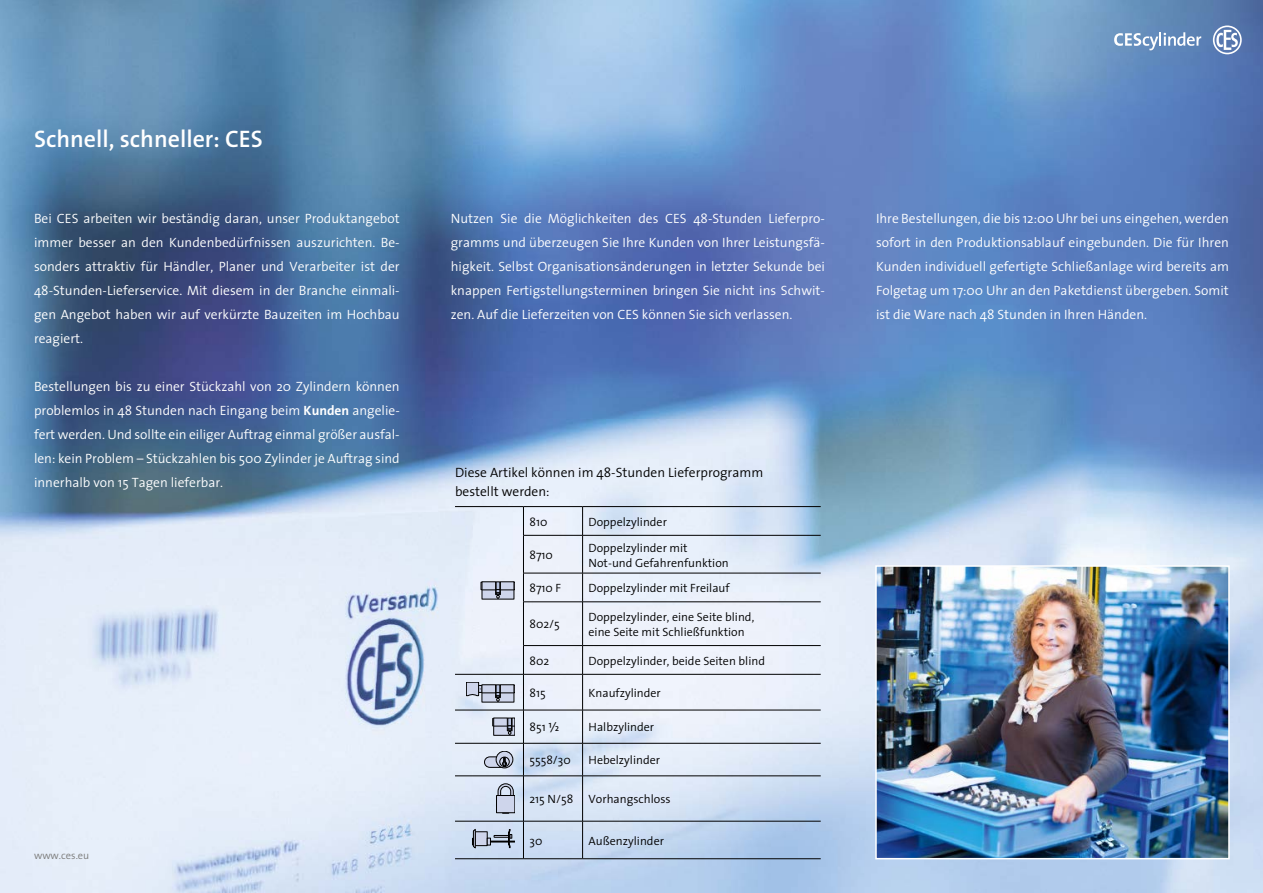
<style>
.page{position:relative;width:1263px;height:893px;background:#fff}
.page>*{position:absolute;margin:0;border:0;box-sizing:border-box;transform-origin:0 0}
.t1{font:600 24px "The Sans";color:#fff}
.t2{font:300 13.5px/24px "The Sans";color:#fff;text-align:justify}
.t3{font:300 13.5px/19.5px "The Sans";color:#000}
.t4{font:300 12px/15px "The Sans";color:#000}
.t5{font:300 10.5px "The Sans";color:#7b7b7a}
.s1{font-weight:700}
.s2{font-family:"The Sans Semi Light Expert";font-weight:400}
</style>
<div class="page">
<img style="left:0;top:0;width:1263px;height:893px">
<img style="left:878px;top:568px;width:349px;height:288px">
<div style="left:875px;top:565px;width:355px;height:294px;border:2px solid #fff"></div>
<hr style="left:455px;top:506px;width:68px;height:1px;background:#000">
<svg style="left:523px;top:507px;width:1px;height:28px"></svg>
<hr style="left:523px;top:536px;width:1px;height:37px;background:#000">
<svg style="left:523px;top:574px;width:1px;height:28px"></svg>
<hr style="left:523px;top:602px;width:1px;height:43px;background:#000">
<svg style="left:523px;top:646px;width:1px;height:28px"></svg>
<hr style="left:455px;top:674px;width:68px;height:1px;background:#000">
<hr style="left:523px;top:674px;width:1px;height:36px;background:#000">
<hr style="left:455px;top:710px;width:68px;height:1px;background:#000">
<hr style="left:523px;top:710px;width:1px;height:33px;background:#000">
<hr style="left:455px;top:743px;width:68px;height:1px;background:#000">
<hr style="left:523px;top:743px;width:1px;height:33px;background:#000">
<hr style="left:455px;top:776px;width:68px;height:1px;background:#000">
<hr style="left:523px;top:776px;width:1px;height:45px;background:#000">
<hr style="left:455px;top:821px;width:68px;height:1px;background:#000">
<hr style="left:523px;top:821px;width:1px;height:37px;background:#000">
<hr style="left:455px;top:858px;width:68px;height:1px;background:#000">
<hr style="left:523px;top:506px;width:60px;height:1px;background:#000">
<hr style="left:583px;top:506px;width:238px;height:1px;background:#000">
<svg style="left:582px;top:507px;width:1px;height:28px"></svg>
<hr style="left:523px;top:535px;width:60px;height:1px;background:#000">
<hr style="left:583px;top:535px;width:238px;height:1px;background:#000">
<hr style="left:582px;top:536px;width:1px;height:37px;background:#000">
<hr style="left:523px;top:573px;width:60px;height:1px;background:#000">
<hr style="left:583px;top:573px;width:238px;height:1px;background:#000">
<svg style="left:582px;top:573px;width:1px;height:29px"></svg>
<hr style="left:523px;top:602px;width:60px;height:1px;background:#000">
<hr style="left:583px;top:602px;width:238px;height:1px;background:#000">
<hr style="left:582px;top:602px;width:1px;height:43px;background:#000">
<hr style="left:523px;top:645px;width:60px;height:1px;background:#000">
<hr style="left:583px;top:645px;width:238px;height:1px;background:#000">
<svg style="left:582px;top:646px;width:1px;height:28px"></svg>
<hr style="left:523px;top:674px;width:60px;height:1px;background:#000">
<hr style="left:583px;top:674px;width:238px;height:1px;background:#000">
<hr style="left:582px;top:674px;width:1px;height:36px;background:#000">
<hr style="left:523px;top:710px;width:60px;height:1px;background:#000">
<hr style="left:583px;top:710px;width:238px;height:1px;background:#000">
<hr style="left:582px;top:710px;width:1px;height:33px;background:#000">
<hr style="left:523px;top:743px;width:60px;height:1px;background:#000">
<hr style="left:583px;top:743px;width:238px;height:1px;background:#000">
<hr style="left:582px;top:743px;width:1px;height:33px;background:#000">
<hr style="left:523px;top:776px;width:60px;height:1px;background:#000">
<hr style="left:583px;top:776px;width:238px;height:1px;background:#000">
<hr style="left:582px;top:776px;width:1px;height:45px;background:#000">
<hr style="left:523px;top:821px;width:60px;height:1px;background:#000">
<hr style="left:583px;top:821px;width:238px;height:1px;background:#000">
<hr style="left:582px;top:821px;width:1px;height:37px;background:#000">
<hr style="left:523px;top:858px;width:60px;height:1px;background:#000">
<hr style="left:583px;top:858px;width:238px;height:1px;background:#000">
<svg style="left:481px;top:582px;width:34px;height:17px"></svg>
<svg style="left:466px;top:682px;width:49px;height:20px"></svg>
<svg style="left:493px;top:718px;width:22px;height:17px"></svg>
<svg style="left:496px;top:751px;width:17px;height:17px"></svg>
<div style="left:496px;top:751px;width:17px;height:17px;border:1px solid #000;border-radius:50%"></div>
<div style="left:500px;top:757px;width:9px;height:9px;background:#161719;border-radius:50%"></div>
<div style="left:500px;top:757px;width:9px;height:10px;border:1px solid #000;border-radius:50%"></div>
<svg style="left:484px;top:757px;width:23px;height:11px"></svg>
<svg style="left:498px;top:784px;width:15px;height:11px"></svg>
<div style="left:496px;top:795px;width:19px;height:18px;background:#ced5eb"></div>
<div style="left:496px;top:795px;width:19px;height:18px;border:1px solid #000"></div>
<div style="left:475px;top:832px;width:12px;height:14px;background:#ced5eb"></div>
<div style="left:475px;top:832px;width:12px;height:14px;border:1px solid #000"></div>
<svg style="left:472px;top:829px;width:3px;height:19px"></svg>
<svg style="left:487px;top:829px;width:28px;height:19px"></svg>
<svg style="left:1114px;top:32px;width:87px;height:18px"></svg>
<svg style="left:1213px;top:26px;width:29px;height:28px"></svg>
<h1 class="t1" style="left:34px;top:119px;width:230px">Schnell, schneller: CES</h1>
<p class="t2" style="left:34px;top:206px;width:367px">Bei CES arbeiten wir beständig daran, unser Produktangebot immer besser an den Kundenbedürfnissen auszurichten. Be&shy;sonders attraktiv für Händler, Planer und Verarbeiter ist der 48-Stunden-Lieferservice. Mit diesem in der Branche einmali&shy;gen Angebot haben wir auf verkürzte Bauzeiten im Hochbau reagiert.</p>
<p class="t2" style="left:34px;top:374px;width:367px">Bestellungen bis zu einer Stückzahl von 20 Zylindern können problemlos in 48 Stunden nach Eingang beim <span class="s1">Kunden</span> angelie&shy;fert werden. Und sollte ein eiliger Auftrag einmal größer ausfal&shy;len: kein Problem – Stückzahlen bis 500 Zylinder je Auftrag sind innerhalb von 15 Tagen lieferbar.</p>
<p class="t5" style="left:34px;top:847px;width:57px">www.ces.eu</p>
<p class="t2" style="left:451px;top:206px;width:376px">Nutzen Sie die Möglichkeiten des CES 48-Stunden Lieferpro&shy;gramms und überzeugen Sie Ihre Kunden von Ihrer Leistungsfä&shy;higkeit. Selbst Organisationsänderungen in letzter Sekunde bei knappen Fertigstellungsterminen bringen Sie nicht ins Schwit&shy;zen. Auf die Lieferzeiten von CES können Sie sich verlassen.</p>
<p class="t2" style="left:876px;top:206px;width:354px">Ihre Bestellungen, die bis 12:00 Uhr bei uns eingehen, werden sofort in den Produktionsablauf eingebunden. Die für Ihren Kunden individuell gefertigte Schließanlage wird bereits am Folgetag um 17:00 Uhr an den Paketdienst übergeben. Somit ist die Ware nach 48 Stunden in Ihren Händen.</p>
<p class="t3" style="left:455px;top:462px;width:310px">Diese Artikel können im 48-Stunden Lieferprogramm bestellt werden:</p>
<p class="t4" style="left:529px;top:514px;width:19px">810</p>
<p class="t4" style="left:589px;top:514px;width:80px">Doppelzylinder</p>
<p class="t4" style="left:529px;top:547px;width:25px">8710</p>
<p class="t4" style="left:589px;top:540px;width:142px">Doppelzylinder mit<br>Not-und Gefahrenfunktion</p>
<p class="t4" style="left:529px;top:580px;width:33px">8710 F</p>
<p class="t4" style="left:589px;top:580px;width:143px">Doppelzylinder mit Freilauf</p>
<p class="t4" style="left:529px;top:616px;width:32px">802/5</p>
<p class="t4" style="left:589px;top:609px;width:167px">Doppelzylinder, eine Seite blind, eine Seite mit Schließfunktion</p>
<p class="t4" style="left:529px;top:653px;width:21px">802</p>
<p class="t4" style="left:589px;top:653px;width:178px">Doppelzylinder, beide Seiten blind</p>
<p class="t4" style="left:529px;top:685px;width:18px">815</p>
<p class="t4" style="left:589px;top:685px;width:74px">Knaufzylinder</p>
<p class="t4" style="left:529px;top:719px;width:31px">851 <span class="s2">V</span></p>
<p class="t4" style="left:589px;top:719px;width:67px">Halbzylinder</p>
<p class="t4" style="left:529px;top:752px;width:43px">5558/30</p>
<p class="t4" style="left:589px;top:752px;width:73px">Hebelzylinder</p>
<p class="t4" style="left:529px;top:791px;width:45px">215 N/58</p>
<p class="t4" style="left:589px;top:791px;width:84px">Vorhangschloss</p>
<p class="t4" style="left:529px;top:833px;width:14px">30</p>
<p class="t4" style="left:589px;top:833px;width:77px">Außenzylinder</p>
</div>
